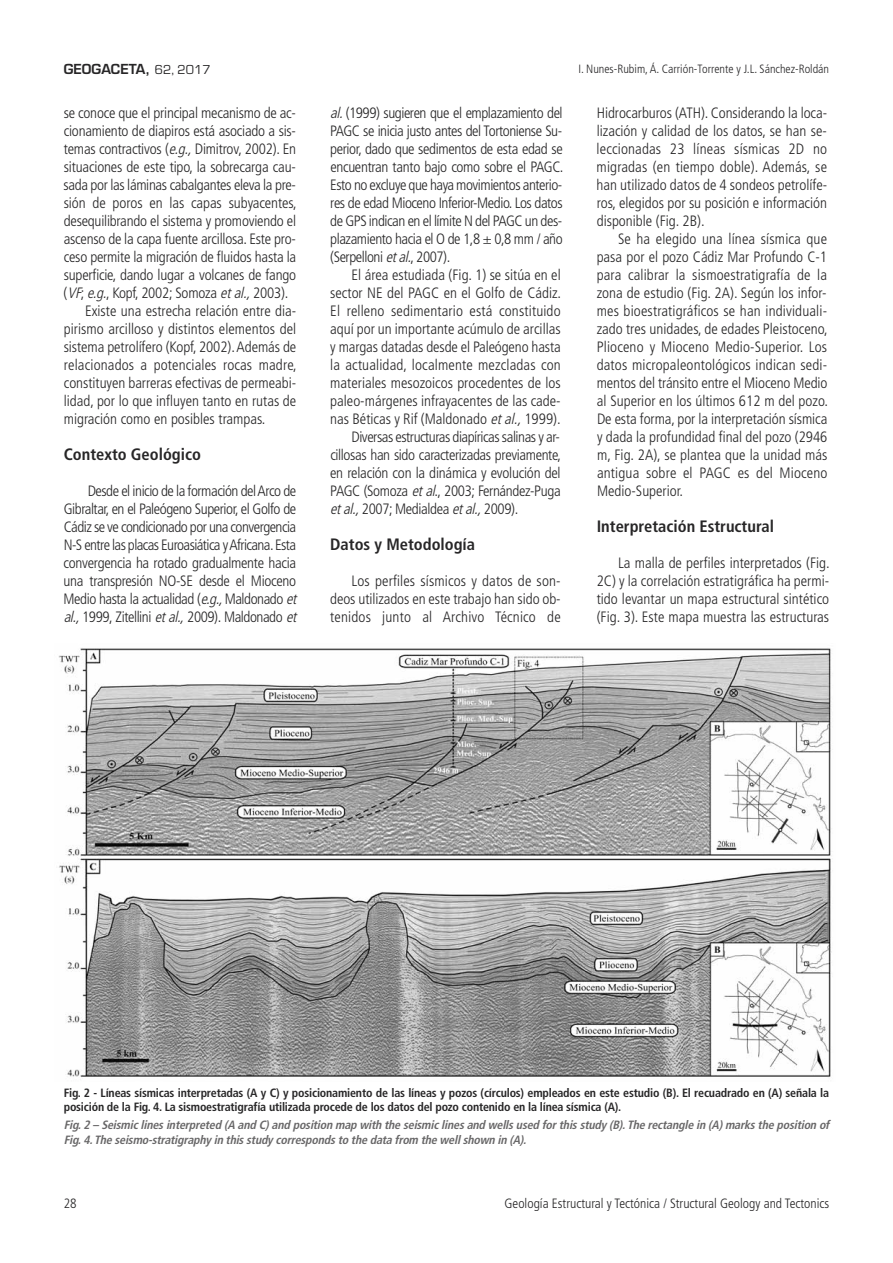
<style>
.page{position:relative;width:893px;height:1263px;background:#fff}
.page>*{position:absolute;margin:0;border:0;box-sizing:border-box;transform-origin:0 0}
.t1{font:700 condensed 16.5px "Frutiger";color:#272627}
.t2{font:300 condensed 15px/18px "Frutiger LT Std";letter-spacing:-.015em;color:#272627;text-align:justify}
.t3{font:300 condensed 15px "Frutiger LT Std";letter-spacing:.01em;color:#272627}
.t4{font:300 condensed 15px "Frutiger LT Std";letter-spacing:.005em;color:#272627}
.t5{font:300 condensed 13.5px "Frutiger LT Std";color:#272627}
.t6{font:600 13.5px "Eurostile";color:#272627}
.t7{font:700 condensed 12px/14.2px "Frutiger";letter-spacing:-.015em;color:#272627}
.t8{font:italic 700 condensed 12px/14.2px "Frutiger";color:#686768}
.t9{font:300 condensed 12px "Frutiger LT Std";color:#272627}
.s1{font-weight:400}
.s2{font-style:italic}
</style>
<div class="page">
<img style="left:58px;top:648px;width:774px;height:432px">
<p class="t6" style="left:64px;top:64px;width:148px">GEOGACETA, <span class="s1">62, 2017</span></p>
<p class="t9" style="left:578px;top:64px;width:252px">I. Nunes-Rubim, Á. Carrión-Torrente y J.L. Sánchez-Roldán</p>
<p class="t2" style="left:64px;top:105px;width:234px">se conoce que el principal mecanismo de ac-</p>
<p class="t2" style="left:64px;top:123px;width:234px">cionamiento de diapiros está asociado a sis-</p>
<p class="t2" style="left:64px;top:141px;width:234px">temas contractivos (<span class="s2">e.g.,</span>Dimitrov, 2002). En</p>
<p class="t2" style="left:64px;top:159px;width:234px">situaciones de este tipo, la sobrecarga cau-</p>
<p class="t2" style="left:64px;top:177px;width:234px">sada por las láminas cabalgantes eleva la pre-</p>
<p class="t2" style="left:64px;top:195px;width:235px">sión de poros en las capas subyacentes,</p>
<p class="t2" style="left:64px;top:213px;width:234px">desequilibrando el sistema y promoviendo el</p>
<p class="t2" style="left:64px;top:231px;width:234px">ascenso de la capa fuente arcillosa. Este pro-</p>
<p class="t2" style="left:64px;top:249px;width:234px">ceso permite la migración de fluidos hasta la</p>
<p class="t2" style="left:64px;top:267px;width:234px">superficie, dando lugar a volcanes de fango</p>
<p class="t2" style="left:64px;top:285px;width:226px">(<span class="s2">VF</span>; <span class="s2">e.g.</span>, Kopf, 2002; Somoza <span class="s2">etal.,</span>2003).</p>
<p class="t2" style="left:85px;top:303px;width:213px">Existe una estrecha relación entre dia-</p>
<p class="t4" style="left:64px;top:322px;width:234px">pirismo arcilloso y distintos elementos del</p>
<p class="t2" style="left:64px;top:339px;width:234px">sistema petrolífero (Kopf, 2002). Además de</p>
<p class="t3" style="left:64px;top:358px;width:235px">relacionados a potenciales rocas madre,</p>
<p class="t2" style="left:64px;top:375px;width:234px">constituyen barreras efectivas de permeabi-</p>
<p class="t2" style="left:64px;top:393px;width:234px">lidad, por lo que influyen tanto en rutas de</p>
<p class="t2" style="left:64px;top:411px;width:203px">migración como en posibles trampas.</p>
<p class="t1" style="left:64px;top:447px;width:139px">Contexto Geológico</p>
<p class="t2" style="left:64px;top:483px;width:237px;text-align:left;text-indent:24px">Desde el inicio de la formación del Arco de Gibraltar, en el Paleógeno Superior, el Golfo de Cádiz se ve condicionado por una convergencia N-S entre las placas Euroasiática y Africana. Esta convergencia ha rotado gradualmente hacia una transpresión NO-SE desde el Mioceno Medio hasta la actualidad (<span class="s2">e.g.,</span>Maldonado <span class="s2">et al.,</span>1999, Zitellini <span class="s2">etal.,</span>2009). Maldonado <span class="s2">et</span></p>
<p class="t2" style="left:330px;top:105px;width:235px"><span class="s2">al.</span>(1999) sugieren que el emplazamiento del PAGC se inicia justo antes del Tortoniense Su&shy;perior, dado que sedimentos de esta edad se encuentran tanto bajo como sobre el PAGC.<br>Esto no excluye que haya movimientos anterio&shy;res de edad Mioceno Inferior-Medio. Los datos de GPS indican en el límite N del PAGC un des&shy;plazamiento hacia el O de 1,8 ± 0,8 mm / año (Serpelloni <span class="s2">etal.</span>, 2007).</p>
<p class="t2" style="left:351px;top:267px;width:211px">El área estudiada (Fig. 1) se sitúa en el</p>
<p class="t2" style="left:330px;top:285px;width:232px">sector NE del PAGC en el Golfo de Cádiz.</p>
<p class="t3" style="left:330px;top:304px;width:232px">El relleno sedimentario está constituido</p>
<p class="t2" style="left:330px;top:321px;width:232px">aquí por un importante acúmulo de arcillas</p>
<p class="t2" style="left:330px;top:339px;width:232px">y margas datadas desde el Paleógeno hasta</p>
<p class="t3" style="left:330px;top:358px;width:232px">la actualidad, localmente mezcladas con</p>
<p class="t2" style="left:330px;top:375px;width:232px">materiales mesozoicos procedentes de los</p>
<p class="t2" style="left:330px;top:393px;width:232px">paleo-márgenes infrayacentes de las cade-</p>
<p class="t2" style="left:330px;top:411px;width:232px">nas Béticas y Rif (Maldonado <span class="s2">etal.,</span>1999).</p>
<p class="t2" style="left:351px;top:429px;width:210px">Diversas estructuras diapíricas salinas y ar-</p>
<p class="t2" style="left:330px;top:447px;width:232px">cillosas han sido caracterizadas previamente,</p>
<p class="t2" style="left:330px;top:465px;width:232px">en relación con la dinámica y evolución del</p>
<p class="t2" style="left:330px;top:483px;width:232px">PAGC (Somoza <span class="s2">etal</span>., 2003; Fernández-Puga</p>
<p class="t2" style="left:330px;top:501px;width:190px"><span class="s2">etal.,</span>2007; Medialdea <span class="s2">etal.,</span>2009).</p>
<p class="t1" style="left:330px;top:537px;width:146px">Datos y Metodología</p>
<p class="t2" style="left:330px;top:573px;width:232px;text-indent:21px">Los perfiles sísmicos y datos de son&shy;deos utilizados en este trabajo han sido ob&shy;tenidos junto al Archivo Técnico de</p>
<p class="t2" style="left:597px;top:105px;width:232px">Hidrocarburos (ATH). Considerando la loca&shy;lización y calidad de los datos, se han se&shy;leccionadas 23 líneas sísmicas 2D no migradas (en tiempo doble). Además, se han utilizado datos de 4 sondeos petrolífe&shy;ros, elegidos por su posición e información disponible (Fig. 2B).</p>
<p class="t2" style="left:597px;top:231px;width:233px;text-indent:21px">Se ha elegido una línea sísmica que pasa por el pozo Cádiz Mar Profundo C-1 para calibrar la sismoestratigrafía de la zona de estudio (Fig. 2A). Según los infor&shy;mes bioestratigráficos se han individuali&shy;zado tres unidades, de edades Pleistoceno, Plioceno y Mioceno Medio-Superior. Los datos micropaleontológicos indican sedi&shy;mentos del tránsito entre el Mioceno Medio al Superior en los últimos 612 m del pozo.<br>De esta forma, por la interpretación sísmica y dada la profundidad final del pozo (2946 m, Fig. 2A), se plantea que la unidad más antigua sobre el PAGC es del Mioceno Medio-Superior.</p>
<p class="t1" style="left:597px;top:519px;width:179px">Interpretación Estructural</p>
<p class="t2" style="left:597px;top:555px;width:235px;text-indent:21px">La malla de perfiles interpretados (Fig.<br>2C) y la correlación estratigráfica ha permi&shy;tido levantar un mapa estructural sintético (Fig. 3). Este mapa muestra las estructuras</p>
<p class="t7" style="left:64px;top:1086px;width:767px">Fig. 2 - Líneas sísmicas interpretadas (A y C) y posicionamiento de las líneas y pozos (círculos) empleados en este estudio (B). El recuadrado en (A) señala la posición de la Fig. 4. La sismoestratigrafía utilizada procede de los datos del pozo contenido en la línea sísmica (A).</p>
<p class="t8" style="left:64px;top:1119px;width:767px">Fig.2 – Seismiclinesinterpreted (A and C)and position map with the seismiclinesand wellsused forthisstudy (B).The rectangle in (A)marksthe position of<br>Fig.4.The seismo-stratigraphy in thisstudy correspondsto the data from the wellshown in (A).</p>
<p class="t5" style="left:64px;top:1198px;width:14px">28</p>
<p class="t5" style="left:505px;top:1198px;width:326px">Geología Estructural y Tectónica / Structural Geology and Tectonics</p>
</div>
